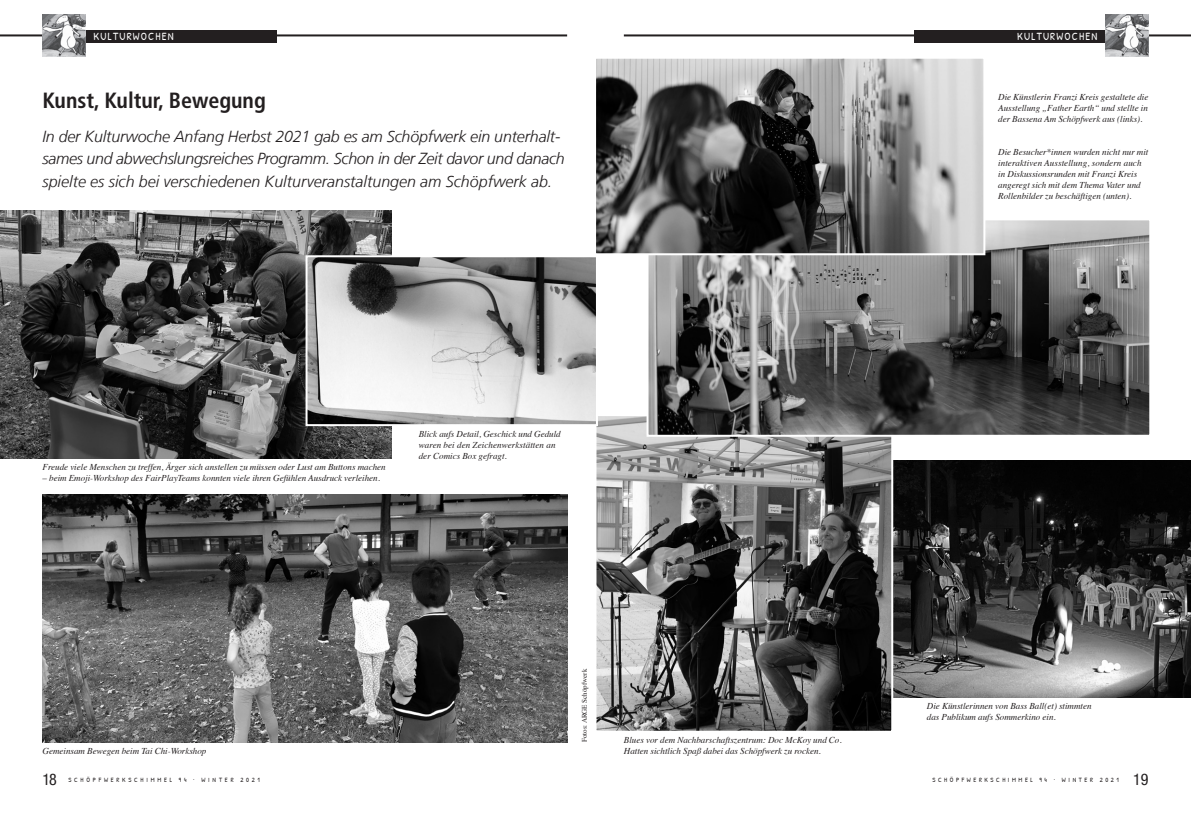
<style>
.page{position:relative;width:1191px;height:814px;background:#fff}
.page>*{position:absolute;margin:0;border:0;box-sizing:border-box;transform-origin:0 0}
.t1{font:700 condensed 22px "Frutiger LT Com";color:#231f20}
.t2{font:italic 300 16px/22.7px "Frutiger LT Com";letter-spacing:-.01em;color:#231f20}
.t3{font:condensed 16px "Helvetica Neue LT Pro";color:#231f20}
.t4{font:11px "Patrick Hand";letter-spacing:.11em;color:#fff}
.t5{font:italic 9px/11px "Times";color:#231f20}
.t6{font:7px "Times";color:#231f20}
.t7{font:6.5px "Patrick Hand";letter-spacing:.43em;color:#231f20}
.t8{font:6.5px "Patrick Hand";letter-spacing:.41em;color:#231f20}
</style>
<div class="page">
<hr style="left:624px;top:34px;width:567px;height:2px;background:#231f20">
<div style="left:914px;top:30px;width:192px;height:12px;background:#231f20"></div>
<hr style="left:0;top:34px;width:567px;height:2px;background:#231f20">
<div style="left:85px;top:30px;width:192px;height:12px;background:#231f20"></div>
<img style="left:43px;top:14px;width:42px;height:43px">
<img style="left:1106px;top:14px;width:42px;height:43px">
<img style="left:893px;top:460px;width:298px;height:237px">
<img style="left:597px;top:417px;width:293px;height:312px">
<div style="left:594px;top:414px;width:299px;height:318px;border:2px solid #fff"></div>
<img style="left:649px;top:221px;width:499px;height:213px">
<div style="left:646px;top:218px;width:505px;height:219px;border:2px solid #fff"></div>
<img style="left:0;top:211px;width:391px;height:247px">
<img style="left:43px;top:494px;width:524px;height:248px">
<img style="left:308px;top:258px;width:287px;height:165px">
<div style="left:305px;top:255px;width:293px;height:171px;border:2px solid #fff"></div>
<img style="left:597px;top:60px;width:385px;height:192px">
<div style="left:594px;top:57px;width:391px;height:198px;border:2px solid #fff"></div>
<p class="t4" style="left:94px;top:28px;width:82px">KULTURWOCHEN</p>
<p class="t4" style="left:1017px;top:28px;width:82px">KULTURWOCHEN</p>
<h1 class="t1" style="left:43px;top:87px;width:225px">Kunst, Kultur, Bewegung</h1>
<h2 class="t2" style="left:43px;top:125px;width:524px">In der Kulturwoche Anfang Herbst 2021 gab es am Schöpfwerk ein unterhalt&shy;sames und abwechslungsreiches Programm. Schon in der Zeit davor und danach spielte es sich bei verschiedenen Kulturveranstaltungen am Schöpfwerk ab.</h2>
<p class="t5" style="left:998px;top:91px;width:152px;text-align:justify">Die Künstlerin Franzi Kreis gestaltete die Ausstellung „Father Earth“ und stellte in der Bassena Am Schöpfwerk aus (links).</p>
<p class="t5" style="left:998px;top:146px;width:152px">Die Besucher*innen wurden nicht nur mit interaktiven Ausstellung, sondern auch in Diskussionsrunden mit Franzi Kreis angeregt sich mit dem Thema Vater und Rollenbilder zu beschäftigen (unten).</p>
<p class="t5" style="left:43px;top:461px;width:345px">Freude viele Menschen zu treffen, Ärger sich anstellen zu müssen oder Lust am Buttons machen</p>
<p class="t5" style="left:43px;top:472px;width:339px">– beim Emoji-Workshop des FairPlayTeams konnten viele ihren Gefühlen Ausdruck verleihen.</p>
<p class="t5" style="left:419px;top:428px;width:143px">Blick aufs Detail, Geschick und Geduld waren bei den Zeichenwerkstätten an der Comics Box gefragt.</p>
<p class="t6" style="left:578px;top:742px;width:75px;rotate:-90deg">Fotos: ARGE Schöpfwerk</p>
<p class="t5" style="left:43px;top:745px;width:165px">Gemeinsam Bewegen beim Tai Chi-Workshop</p>
<p class="t5" style="left:624px;top:734px;width:219px">Blues vor dem Nachbarschaftszentrum: Doc McKoy und Co.<br>Hatten sichtlich Spaß dabei das Schöpfwerk zu rocken.</p>
<p class="t5" style="left:927px;top:700px;width:166px">Die Künstlerinnen von Bass Ball(et) stimmten das Publikum aufs Sommerkino ein.</p>
<h2 class="t3" style="left:43px;top:770px;width:16px">18</h2>
<p class="t7" style="left:68px;top:774px;width:193px">SCHÖPFWERKSCHIMMEL 94 . WINTER 2021</p>
<p class="t8" style="left:932px;top:774px;width:188px">SCHÖPFWERKSCHIMMEL 94 . WINTER 2021</p>
<h2 class="t3" style="left:1133px;top:770px;width:17px">19</h2>
</div>
